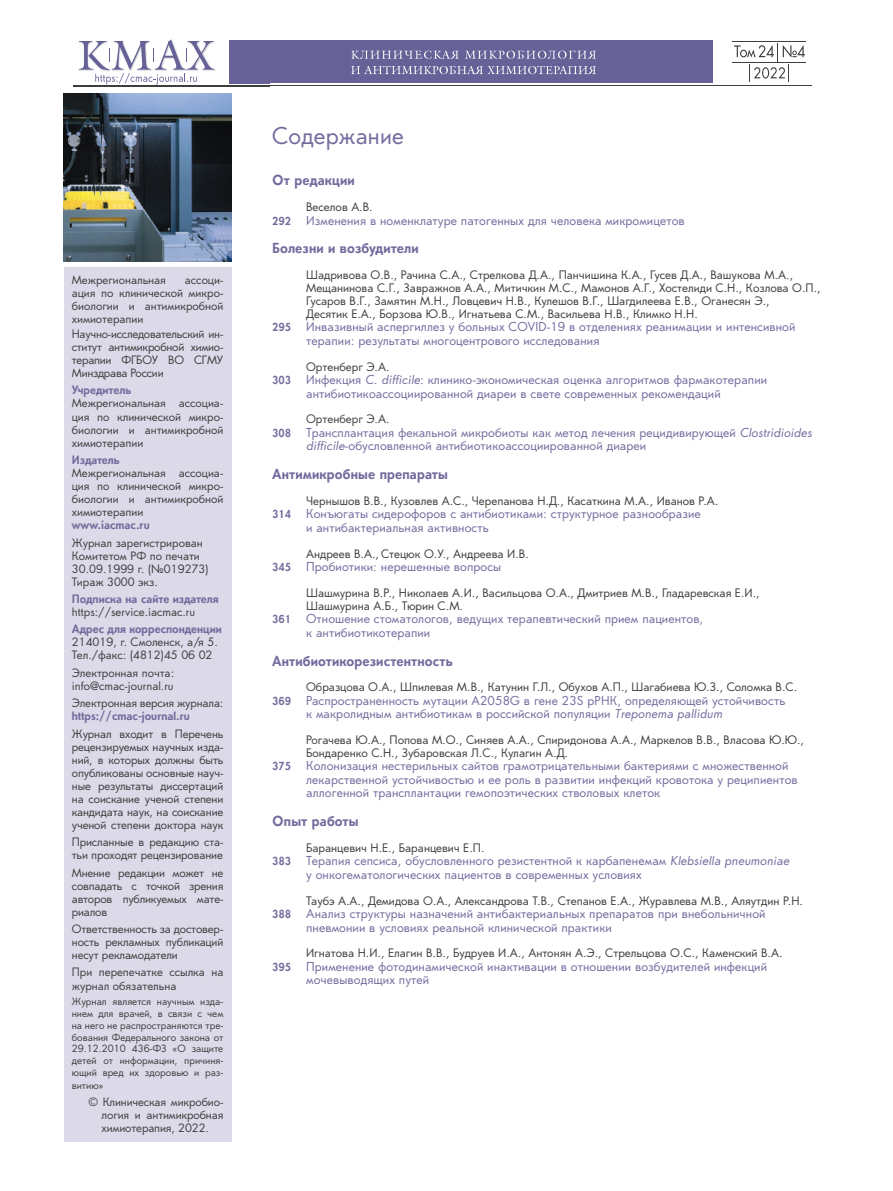
<style>
.page{position:relative;width:893px;height:1191px;background:#fff}
.page>*{position:absolute;margin:0;border:0;box-sizing:border-box;transform-origin:0 0}
.t1{font:22.5px "Orenburg C";letter-spacing:.01em;color:#726c9e}
.t2{font:700 13.5px "Orenburg C";letter-spacing:.01em;color:#726c9e}
.t3{font:12px/13.5px "Orenburg C";letter-spacing:.01em;color:#726c9e}
.t4{font:11.4px/12.9px "Orenburg C";color:#3e3e3f}
.t5{font:11.25px/13px "Orenburg C";color:#3e3e3f;text-align:justify}
.t6{font:700 11.25px "Orenburg C";color:#726c9e}
.t7{font:9.75px/11.7px "Orenburg C";color:#3e3e3f;text-align:justify}
.s1{font-weight:700;font-size:10.8px}
.s2{font-style:italic}
</style>
<div class="page">
<div style="left:64px;top:267px;width:167px;height:875px;background:#dcdae8"></div>
<div style="left:229px;top:41px;width:484px;height:42px;background:#666298"></div>
<svg style="left:351px;top:50px;width:108px;height:9px"></svg>
<svg style="left:465px;top:51px;width:131px;height:8px"></svg>
<svg style="left:351px;top:66px;width:245px;height:8px"></svg>
<hr style="left:73px;top:86px;width:739px;height:1px;background:#3e3e3f">
<img style="left:73px;top:40px;width:196px;height:85px">
<img style="left:229px;top:41px;width:40px;height:42px">
<img style="left:73px;top:86px;width:196px;height:1px">
<svg style="left:79px;top:39px;width:135px;height:46px"></svg>
<hr style="left:732px;top:63px;width:74px;height:1px;background:#3e3e3f">
<hr style="left:732px;top:42px;width:74px;height:1px;background:#3e3e3f">
<svg style="left:734px;top:43px;width:71px;height:39px"></svg>
<img style="left:64px;top:94px;width:167px;height:167px">
<p class="t5" style="left:72px;top:273px;width:96px">Межрегиональная</p>
<p class="t5" style="left:72px;top:273px;width:153px;text-indent:113px">ассоци&shy;ация по клинической микро&shy;биологии и антимикробной химиотерапии</p>
<p class="t5" style="left:72px;top:327px;width:153px">Научно-исследовательский ин&shy;ститут антимикробной химио&shy;терапии ФГБОУ ВО СГМУ Минздрава России</p>
<p class="t6" style="left:72px;top:383px;width:61px">Учредитель</p>
<p class="t5" style="left:72px;top:397px;width:153px">Межрегиональная ассоциа&shy;ция по клинической микро&shy;биологии и антимикробной химиотерапии</p>
<p class="t6" style="left:72px;top:452px;width:49px">Издатель</p>
<p class="t5" style="left:72px;top:466px;width:153px">Межрегиональная ассоциа&shy;ция по клинической микро&shy;биологии и антимикробной химиотерапии</p>
<p class="t6" style="left:72px;top:518px;width:79px">www.iacmac.ru</p>
<p class="t5" style="left:72px;top:536px;width:138px;text-align:left">Журнал зарегистрирован<br>Комитетом РФ по печати<br>30.09.1999 г. (№019273)<br>Тираж 3000 экз.</p>
<p class="t6" style="left:72px;top:591px;width:148px">Подписка на сайте издателя</p>
<p class="t5" style="left:72px;top:605px;width:125px">https://service.iacmac.ru</p>
<p class="t6" style="left:72px;top:622px;width:152px">Адрес для корреспонденции</p>
<p class="t5" style="left:72px;top:636px;width:148px">214019, г. Смоленск, а/я 5.<br>Тел./факс: (4812)45 06 02</p>
<p class="t5" style="left:72px;top:666px;width:104px">Электронная почта: info@cmac-journal.ru</p>
<p class="t5" style="left:72px;top:696px;width:153px">Электронная версия журнала:</p>
<p class="t6" style="left:72px;top:709px;width:120px">https://cmac-journal.ru</p>
<p class="t5" style="left:72px;top:727px;width:153px">Журнал входит в Перечень рецензируемых научных изда&shy;ний, в которых должны быть опубликованы основные науч&shy;ные результаты диссертаций на соискание ученой степени кандидата наук, на соискание ученой степени доктора наук</p>
<p class="t5" style="left:72px;top:835px;width:153px">Присланные в редакцию ста&shy;тьи проходят рецензирование</p>
<p class="t5" style="left:72px;top:866px;width:153px">Мнение редакции может не совпадать с точкой зрения авторов публикуемых мате&shy;риалов</p>
<p class="t5" style="left:72px;top:922px;width:153px">Ответственность за достовер&shy;ность рекламных публикаций несут рекламодатели</p>
<p class="t5" style="left:72px;top:966px;width:153px">При перепечатке ссылка на журнал обязательна</p>
<p class="t7" style="left:72px;top:996px;width:153px">Журнал является научным изда&shy;нием для врачей, в связи с чем на него не распространяются тре&shy;бования Федерального закона от 29.12.2010 436-ФЗ «О защите детей от информации, причиня&shy;ющий вред их здоровью и раз-</p>
<p class="t7" style="left:72px;top:1079px;width:33px">витию»</p>
<p class="t5" style="left:102px;top:1095px;width:123px;text-indent:-13px">© Клиническая микробио&shy;логия и антимикробная химиотерапия, 2022.</p>
<h1 class="t1" style="left:272px;top:122px;width:133px">Содержание</h1>
<p class="t2" style="left:272px;top:172px;width:84px">От редакции</p>
<p class="t4" style="left:306px;top:200px;width:68px">Веселов А.В.</p>
<p class="t3" style="left:272px;top:213px;width:414px"><span class="s1">292</span> Изменения в номенклатуре патогенных для человека микромицетов</p>
<p class="t2" style="left:272px;top:240px;width:148px">Болезни и возбудители</p>
<p class="t4" style="left:306px;top:269px;width:516px">Шадривова О.В., Рачина С.А., Стрелкова Д.А., Панчишина К.А., Гусев Д.А., Вашукова М.А., Мещанинова С.Г., Завражнов А.А., Митичкин М.С., Мамонов А.Г., Хостелиди С.Н., Козлова О.П., Гусаров В.Г., Замятин М.Н., Ловцевич Н.В., Кулешов В.Г., Шагдилеева Е.В., Оганесян Э.,<br>Десятик Е.А., Борзова Ю.В., Игнатьева С.М., Васильева Н.В., Климко Н.Н.</p>
<p class="t3" style="left:306px;top:320px;width:491px;text-indent:-34px"><span class="s1">295</span> Инвазивный аспергиллез у больных COVID-19 в отделениях реанимации и интенсивной терапии: результаты многоцентрового исследования</p>
<p class="t4" style="left:306px;top:360px;width:85px">Ортенберг Э.А.</p>
<p class="t3" style="left:306px;top:373px;width:462px;text-indent:-34px"><span class="s1">303</span> Инфекция <span class="s2">С. difficile</span>: клинико-экономическая оценка алгоритмов фармакотерапии антибиотикоассоциированной диареи в свете современных рекомендаций</p>
<p class="t4" style="left:306px;top:413px;width:85px">Ортенберг Э.А.</p>
<p class="t3" style="left:306px;top:426px;width:507px;text-indent:-34px"><span class="s1">308</span> Трансплантация фекальной микробиоты как метод лечения рецидивирующей <span class="s2">Clostridioides difficile</span>-обусловленной антибиотикоассоциированной диареи</p>
<p class="t2" style="left:272px;top:465px;width:177px">Антимикробные препараты</p>
<p class="t4" style="left:306px;top:494px;width:414px">Чернышов В.В., Кузовлев А.С., Черепанова Н.Д., Касаткина М.А., Иванов Р.А.</p>
<p class="t3" style="left:306px;top:507px;width:396px;text-indent:-34px"><span class="s1">314</span> Конъюгаты сидерофоров с антибиотиками: структурное разнообразие и антибактериальная активность</p>
<p class="t4" style="left:306px;top:547px;width:224px">Андреев В.А., Стецюк О.У., Андреева И.В.</p>
<p class="t3" style="left:272px;top:560px;width:231px"><span class="s1">345</span> Пробиотики: нерешенные вопросы</p>
<p class="t4" style="left:306px;top:586px;width:455px">Шашмурина В.Р., Николаев А.И., Васильцова О.А., Дмитриев М.В., Гладаревская Е.И.,<br>Шашмурина А.Б., Тюрин С.М.</p>
<p class="t3" style="left:306px;top:612px;width:399px;text-indent:-34px"><span class="s1">361</span> Отношение стоматологов, ведущих терапевтический прием пациентов, к антибиотикотерапии</p>
<p class="t2" style="left:272px;top:652px;width:182px">Антибиотикорезистентность</p>
<p class="t4" style="left:306px;top:681px;width:493px">Образцова О.А., Шпилевая М.В., Катунин Г.Л., Обухов А.П., Шагабиева Ю.З., Соломка В.С.</p>
<p class="t3" style="left:306px;top:694px;width:481px;text-indent:-34px"><span class="s1">369</span> Распространенность мутации A2058G в гене 23S рРНК, определяющей устойчивость к макролидным антибиотикам в российской популяции <span class="s2">Treponema pallidum</span></p>
<p class="t4" style="left:306px;top:733px;width:499px">Рогачева Ю.А., Попова М.О., Синяев А.А., Спиридонова А.А., Маркелов В.В., Власова Ю.Ю.,<br>Бондаренко С.Н., Зубаровская Л.С., Кулагин А.Д.</p>
<p class="t3" style="left:306px;top:759px;width:493px;text-indent:-34px"><span class="s1">375</span> Колонизация нестерильных сайтов грамотрицательными бактериями с множественной лекарственной устойчивостью и ее роль в развитии инфекций кровотока у реципиентов аллогенной трансплантации гемопоэтических стволовых клеток</p>
<p class="t2" style="left:272px;top:812px;width:88px">Опыт работы</p>
<p class="t4" style="left:306px;top:841px;width:180px">Баранцевич Н.Е., Баранцевич Е.П.</p>
<p class="t3" style="left:306px;top:854px;width:485px;text-indent:-34px"><span class="s1">383</span> Терапия сепсиса, обусловленного резистентной к карбапенемам <span class="s2">Klebsiellа pneumoniae </span>у онкогематологических пациентов в современных условиях</p>
<p class="t4" style="left:306px;top:894px;width:498px">Таубэ А.А., Демидова О.А., Александрова Т.В., Степанов Е.А., Журавлева М.В., Аляутдин Р.Н.</p>
<p class="t3" style="left:306px;top:907px;width:461px;text-indent:-34px"><span class="s1">388</span> Анализ структуры назначений антибактериальных препаратов при внебольничной пневмонии в условиях реальной клинической практики</p>
<p class="t4" style="left:306px;top:946px;width:478px">Игнатова Н.И., Елагин В.В., Будруев И.А., Антонян А.Э., Стрельцова О.С., Каменский В.А.</p>
<p class="t3" style="left:306px;top:959px;width:462px;text-indent:-34px"><span class="s1">395</span> Применение фотодинамической инактивации в отношении возбудителей инфекций мочевыводящих путей</p>
</div>
